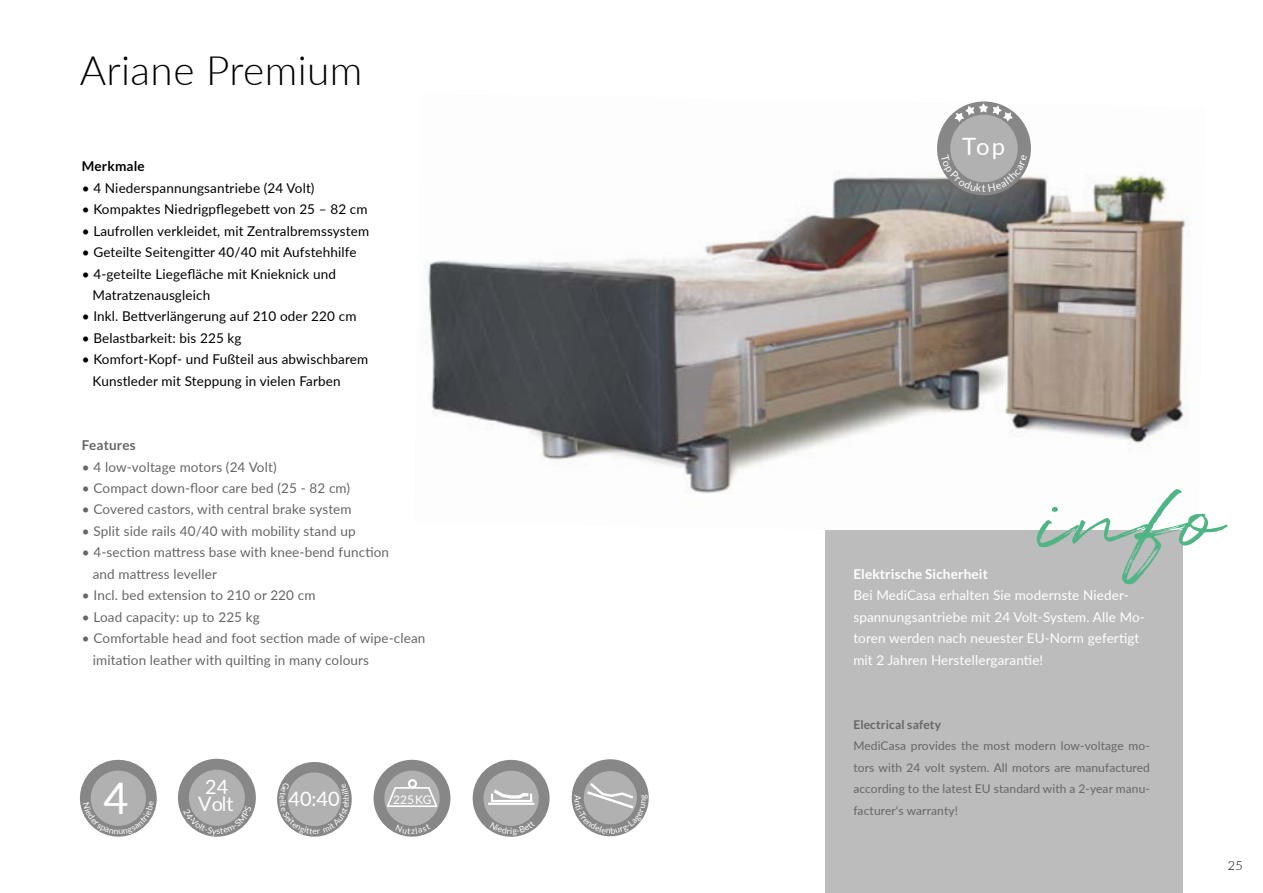
<style>
.page{position:relative;width:1263px;height:893px;background:#fff}
.page>*{position:absolute;margin:0;border:0;box-sizing:border-box;transform-origin:0 0}
.t1{font:96px "Quentin";color:#4fb585}
.t2{font:43.5px "Lato";color:#fff}
.t3{font:300 40.5px "Lato";letter-spacing:.01em;color:#000}
.t4{font:23.85px "Lato";color:#fff}
.t5{font:19.95px "Lato";color:#fff}
.t6{font:19.8px/17.7px "Lato";color:#fff;text-align:center}
.t7{font:13.5px/21.5px "Lato";letter-spacing:.01em;color:#000}
.t8{font:13.5px/21.5px "Lato";letter-spacing:.01em;color:#666665}
.t9{font:13.5px/21.5px "Lato";letter-spacing:.01em;color:#fff}
.t10{font:700 13.5px "Lato";letter-spacing:.01em;color:#fff}
.t11{font:700 13.5px "Lato";letter-spacing:.01em;color:#000}
.t12{font:700 13.5px "Lato";letter-spacing:.01em;color:#666665}
.t13{font:300 12.6px "Lato";color:#000}
.t14{font:12px/21.5px "Lato";letter-spacing:.01em;color:#666665;text-align:justify}
.t15{font:700 12px "Lato";letter-spacing:.01em;color:#666665}
.t16{font:12px "Lato";color:#fff}
</style>
<div class="page">
<div style="left:80px;top:760px;width:77px;height:77px;background:#878787;border-radius:50%"></div>
<div style="left:91px;top:771px;width:55px;height:55px;background:#b1b1b1;border-radius:50%"></div>
<div style="left:473px;top:760px;width:76px;height:77px;background:#878787;border-radius:50%"></div>
<div style="left:483px;top:771px;width:56px;height:55px;background:#b1b1b1;border-radius:50%"></div>
<hr style="left:488px;top:803px;width:46px;height:2px;background:#fff">
<svg style="left:491px;top:789px;width:41px;height:13px"></svg>
<div style="left:572px;top:759px;width:77px;height:77px;background:#878787;border-radius:50%"></div>
<div style="left:584px;top:771px;width:53px;height:53px;background:#b1b1b1;border-radius:50%"></div>
<div style="left:374px;top:760px;width:76px;height:77px;background:#878787;border-radius:50%"></div>
<div style="left:384px;top:771px;width:56px;height:55px;background:#b1b1b1;border-radius:50%"></div>
<hr style="left:387px;top:805px;width:50px;height:2px;background:#fff">
<svg style="left:386px;top:785px;width:11px;height:22px"></svg>
<svg style="left:427px;top:785px;width:11px;height:21px"></svg>
<hr style="left:395px;top:787px;width:34px;height:2px;background:#fff">
<div style="left:408px;top:779px;width:9px;height:9px;border:2px solid #fff;border-radius:50%"></div>
<img style="left:424px;top:119px;width:764px;height:417px">
<div style="left:937px;top:101px;width:94px;height:94px;background:#878787;border-radius:50%"></div>
<div style="left:950px;top:115px;width:68px;height:67px;background:#b1b1b1;border-radius:50%"></div>
<svg style="left:954px;top:103px;width:59px;height:19px"></svg>
<div style="left:825px;top:530px;width:357px;height:363px;background:#bcbcbc"></div>
<div style="left:277px;top:762px;width:75px;height:75px;background:#878787;border-radius:50%"></div>
<svg style="left:288px;top:772px;width:53px;height:54px"></svg>
<div style="left:178px;top:759px;width:78px;height:78px;background:#878787;border-radius:50%"></div>
<div style="left:189px;top:770px;width:56px;height:56px;background:#b1b1b1;border-radius:50%"></div>
<svg style="left:83px;top:802px;width:71px;height:32px"></svg>
<svg style="left:490px;top:820px;width:45px;height:16px"></svg>
<svg style="left:574px;top:780px;width:74px;height:54px"></svg>
<svg style="left:396px;top:824px;width:34px;height:10px"></svg>
<svg style="left:941px;top:156px;width:86px;height:36px"></svg>
<svg style="left:280px;top:782px;width:69px;height:52px"></svg>
<svg style="left:183px;top:806px;width:69px;height:29px"></svg>
<h3 class="t3" style="left:80px;top:43px;width:284px">Ariane Premium</h3>
<p class="t11" style="left:82px;top:159px;width:64px">Merkmale</p>
<p class="t7" style="left:82px;top:176px;width:234px">• 4 Niederspannungsantriebe (24 Volt)</p>
<p class="t7" style="left:82px;top:198px;width:287px">• Kompaktes Niedrigpflegebett von 25 – 82 cm</p>
<p class="t7" style="left:82px;top:219px;width:289px">• Laufrollen verkleidet, mit Zentralbremssystem</p>
<p class="t7" style="left:82px;top:241px;width:276px">• Geteilte Seitengitter 40/40 mit Aufstehhilfe</p>
<p class="t7" style="left:93px;top:262px;width:245px;text-indent:-11px">• 4-geteilte Liegefläche mit Knieknick und<br>Matratzenausgleich</p>
<p class="t7" style="left:82px;top:305px;width:276px">• Inkl. Bettverlängerung auf 210 oder 220 cm</p>
<p class="t7" style="left:82px;top:327px;width:161px">• Belastbarkeit: bis 225 kg</p>
<p class="t7" style="left:93px;top:348px;width:277px;text-indent:-11px">• Komfort-Kopf- und Fußteil aus abwischbarem<br>Kunstleder mit Steppung in vielen Farben</p>
<p class="t12" style="left:82px;top:437px;width:55px">Features</p>
<p class="t8" style="left:82px;top:455px;width:196px">• 4 low-voltage motors (24 Volt)</p>
<p class="t8" style="left:82px;top:477px;width:270px">• Compact down-floor care bed (25 - 82 cm)</p>
<p class="t8" style="left:82px;top:498px;width:271px">• Covered castors, with central brake system</p>
<p class="t8" style="left:82px;top:520px;width:275px">• Split side rails 40/40 with mobility stand up</p>
<p class="t8" style="left:93px;top:541px;width:298px;text-indent:-11px">• 4-section mattress base with knee-bend function and mattress leveller</p>
<p class="t8" style="left:82px;top:584px;width:235px">• Incl. bed extension to 210 or 220 cm</p>
<p class="t8" style="left:82px;top:606px;width:179px">• Load capacity: up to 225 kg</p>
<p class="t8" style="left:93px;top:627px;width:334px;text-indent:-11px">• Comfortable head and foot section made of wipe-clean imitation leather with quilting in many colours</p>
<h2 class="t2" style="left:103px;top:767px;width:27px">4</h2>
<h3 class="t6" style="left:198px;top:777px;width:37px">24<br>Volt</h3>
<h3 class="t5" style="left:288px;top:784px;width:53px">40:40</h3>
<p class="t16" style="left:393px;top:791px;width:40px">225KG</p>
<h3 class="t4" style="left:962px;top:129px;width:44px">Top</h3>
<h1 class="t1" style="left:1041px;top:455px;width:184px">info</h1>
<p class="t10" style="left:853px;top:566px;width:136px">Elektrische Sicherheit</p>
<p class="t9" style="left:853px;top:584px;width:293px">Bei MediCasa erhalten Sie modernste Nieder&shy;spannungsantriebe mit 24 Volt-System. Alle Mo&shy;toren werden nach neuester EU-Norm gefertigt mit 2 Jahren Herstellergarantie!</p>
<p class="t15" style="left:853px;top:718px;width:89px">Electrical safety</p>
<p class="t14" style="left:853px;top:735px;width:298px">MediCasa provides the most modern low-voltage mo&shy;tors with 24 volt system. All motors are manufactured according to the latest EU standard with a 2-year manu&shy;facturer‘s warranty!</p>
<p class="t13" style="left:1228px;top:856px;width:16px">25</p>
</div>
